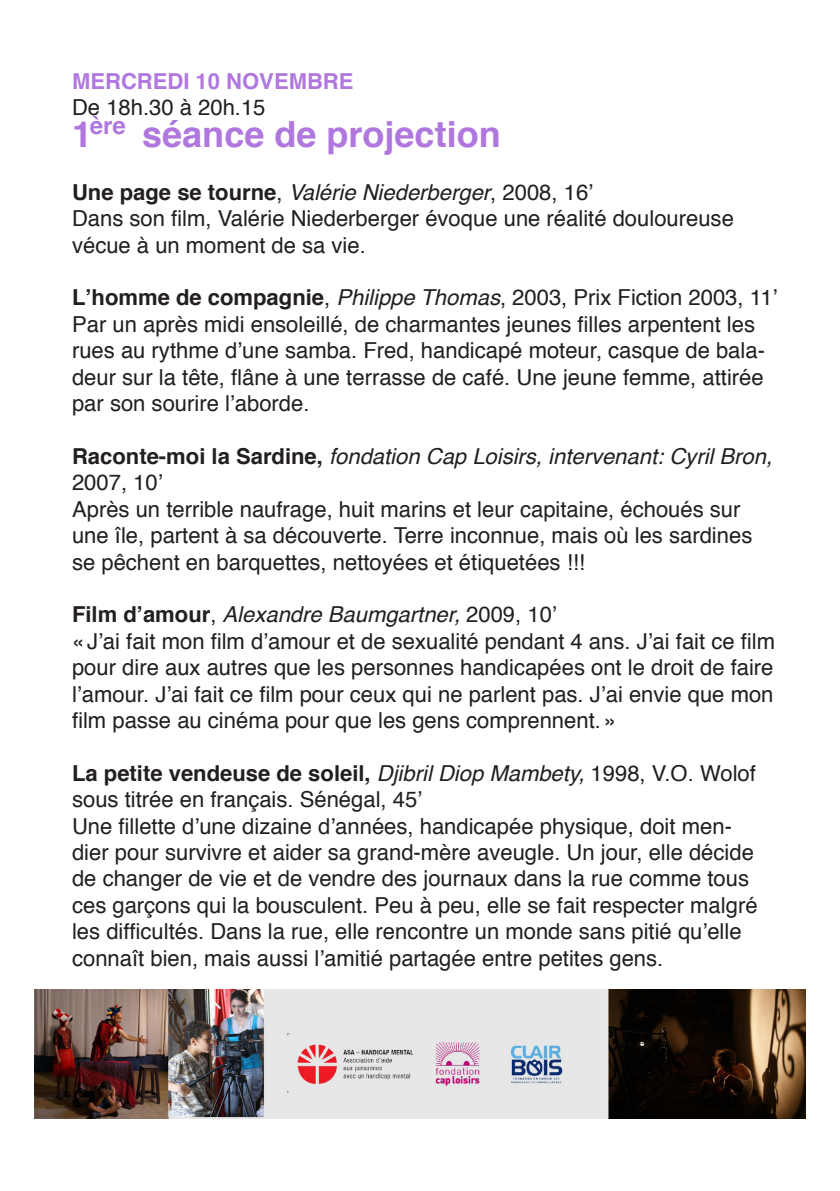
<style>
.page{position:relative;width:840px;height:1191px;background:#fff}
.page>*{position:absolute;margin:0;border:0;box-sizing:border-box;transform-origin:0 0}
.t1{font:700 36px "Helvetica";color:#b077de}
.t2{font:700 24px "Helvetica";color:#b077de}
.t3{font:22px/26.4px "Helvetica";color:#231f20}
.t4{font:italic 22px/26.4px "Helvetica";color:#231f20}
.t5{font:700 22px "Helvetica";color:#b077de}
.s1{font-weight:700;font-style:normal}
.s2{font-style:normal}
.s3{font-weight:700}
.s4{font-style:italic}
</style>
<div class="page">
<img style="left:34px;top:989px;width:770px;height:130px">
<p class="t5" style="left:72px;top:63px;width:283px">MERCREDI 10 NOVEMBRE</p>
<p class="t3" style="left:72px;top:95px;width:195px">De 18h.30 à 20h.15</p>
<p class="t1" style="left:72px;top:105px;width:22px">1</p>
<p class="t1" style="left:142px;top:105px;width:360px">séance de projection</p>
<p class="t4" style="left:72px;top:179px;width:522px"><span class="s1">Une page se tourne</span><span class="s2">,</span> Valérie Niederberger<span class="s2">, 2008, 16’</span></p>
<p class="t3" style="left:72px;top:206px;width:663px">Dans son film, Valérie Niederberger évoque une réalité douloureuse vécue à un moment de sa vie.</p>
<p class="t3" style="left:72px;top:285px;width:706px"><span class="s3">L’homme de compagnie</span>, <span class="s4">Philippe Thomas</span>, 2003, Prix Fiction 2003, 11’</p>
<p class="t3" style="left:72px;top:311px;width:694px">Par un après midi ensoleillé, de charmantes jeunes filles arpentent les rues au rythme d’une samba. Fred, handicapé moteur, casque de bala&shy;deur sur la tête, flâne à une terrasse de café. Une jeune femme, attirée par son sourire l’aborde.</p>
<p class="t4" style="left:72px;top:443px;width:701px"><span class="s1">Raconte-moi la Sardine,</span> fondation Cap Loisirs, intervenant: Cyril Bron,<br><span class="s2">2007, 10’</span></p>
<p class="t3" style="left:72px;top:496px;width:681px">Après un terrible naufrage, huit marins et leur capitaine, échoués sur une île, partent à sa découverte. Terre inconnue, mais où les sardines se pêchent en barquettes, nettoyées et étiquetées !!!</p>
<p class="t4" style="left:72px;top:602px;width:486px"><span class="s1">Film d’amour</span><span class="s2">,</span> Alexandre Baumgartner, <span class="s2">2009, 10’</span></p>
<p class="t3" style="left:72px;top:628px;width:704px;text-align:justify">«J’ai fait mon film d’amour et de sexualité pendant 4 ans. J’ai fait ce film pour dire aux autres que les personnes handicapées ont le droit de faire l’amour. J’ai fait ce film pour ceux qui ne parlent pas. J’ai envie que mon film passe au cinéma pour que les gens comprennent.»</p>
<p class="t3" style="left:72px;top:760px;width:685px"><span class="s3">La petite vendeuse de soleil,</span> <span class="s4">Djibril Diop Mambety,</span> 1998, V.O. Wolof sous titrée en français. Sénégal, 45’</p>
<p class="t3" style="left:72px;top:813px;width:686px">Une fillette d’une dizaine d’années, handicapée physique, doit men&shy;dier pour survivre et aider sa grand-mère aveugle. Un jour, elle décide de changer de vie et de vendre des journaux dans la rue comme tous ces garçons qui la bousculent. Peu à peu, elle se fait respecter malgré les difficultés. Dans la rue, elle rencontre un monde sans pitié qu’elle connaît bien, mais aussi l’amitié partagée entre petites gens.</p>
<p class="t2" style="left:90px;top:106px;width:38px">ère</p>
</div>
